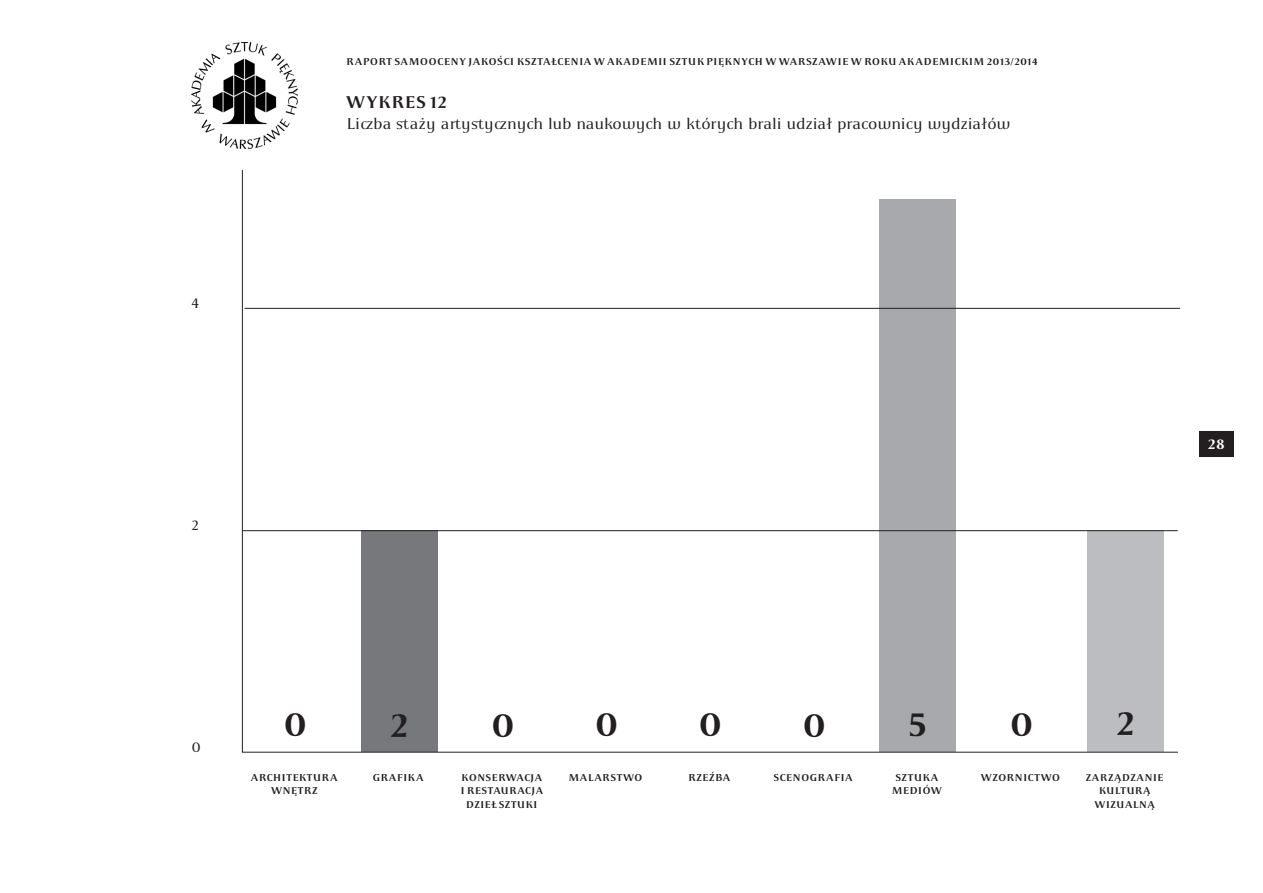
<style>
.page{position:relative;width:1263px;height:893px;background:#fff}
.page>*{position:absolute;margin:0;border:0;box-sizing:border-box;transform-origin:0 0}
.t1{font:700 36px "Apolonia";color:#231f20}
.t2{font:700 18px "Apolonia";letter-spacing:.025em;color:#231f20}
.t3{font:16.5px "Apolonia";letter-spacing:-.005em;color:#231f20}
.t4{font:15px "Apolonia";color:#231f20}
.t5{font:700 15px "Apolonia";color:#fff}
.t6{font:700 10.5px/13.5px "Apolonia";letter-spacing:.04em;color:#231f20;text-align:center}
.t7{font:700 10.5px/13.5px "Apolonia";letter-spacing:.01em;color:#231f20;text-align:center}
.t8{font:700 10.35px/13.4px "Apolonia";letter-spacing:.025em;color:#231f20;text-align:center}
</style>
<div class="page">
<div style="left:1199px;top:431px;width:34px;height:26px;background:#231f20"></div>
<img style="left:191px;top:43px;width:107px;height:106px">
<svg style="left:242px;top:170px;width:937px;height:583px"></svg>
<hr style="left:244px;top:308px;width:936px;height:1px;background:#231f20">
<hr style="left:242px;top:530px;width:936px;height:1px;background:#231f20">
<p class="t4" style="left:191px;top:294px;width:9px">4</p>
<p class="t4" style="left:192px;top:517px;width:8px">2</p>
<p class="t6" style="left:346px;top:55px;width:693px">RAPORT SAMOOCENY JAKOŚCI KSZTAŁCENIA W AKADEMII SZTUK PIĘKNYCH W WARSZAWIE W ROKU AKADEMICKIM 2013/2014</p>
<p class="t2" style="left:346px;top:91px;width:102px">WYKRES 12</p>
<p class="t3" style="left:346px;top:114px;width:666px">Liczba staży artystycznych lub naukowych w których brali udział pracownicy wydziałów</p>
<h3 class="t5" style="left:1208px;top:435px;width:18px">28</h3>
<p class="t4" style="left:191px;top:738px;width:11px">0</p>
<p class="t1" style="left:283px;top:703px;width:26px">0</p>
<p class="t1" style="left:390px;top:704px;width:20px">2</p>
<p class="t1" style="left:491px;top:704px;width:26px">0</p>
<p class="t1" style="left:594px;top:703px;width:26px">0</p>
<p class="t1" style="left:698px;top:703px;width:26px">0</p>
<p class="t1" style="left:802px;top:704px;width:26px">0</p>
<p class="t1" style="left:909px;top:703px;width:20px">5</p>
<p class="t1" style="left:1009px;top:703px;width:26px">0</p>
<p class="t1" style="left:1116px;top:703px;width:20px">2</p>
<p class="t6" style="left:372px;top:771px;width:52px">GRAFIKA</p>
<p class="t6" style="left:568px;top:771px;width:76px">MALARSTWO</p>
<p class="t6" style="left:688px;top:771px;width:44px">RZEŹBA</p>
<p class="t6" style="left:773px;top:771px;width:81px">SCENOGRAFIA</p>
<p class="t7" style="left:892px;top:771px;width:52px">SZTUKA<br>MEDIÓW</p>
<p class="t6" style="left:981px;top:771px;width:81px">WZORNICTWO</p>
<p class="t6" style="left:251px;top:771px;width:88px">ARCHITEKTURA<br>WNĘTRZ</p>
<p class="t8" style="left:1086px;top:771px;width:79px">ZARZĄDZANIE<br>KULTURĄ<br>WIZUALNĄ</p>
<p class="t8" style="left:460px;top:771px;width:84px">KONSERWACJA<br>I RESTAURACJA<br>DZIEŁ SZTUKI</p>
</div>
